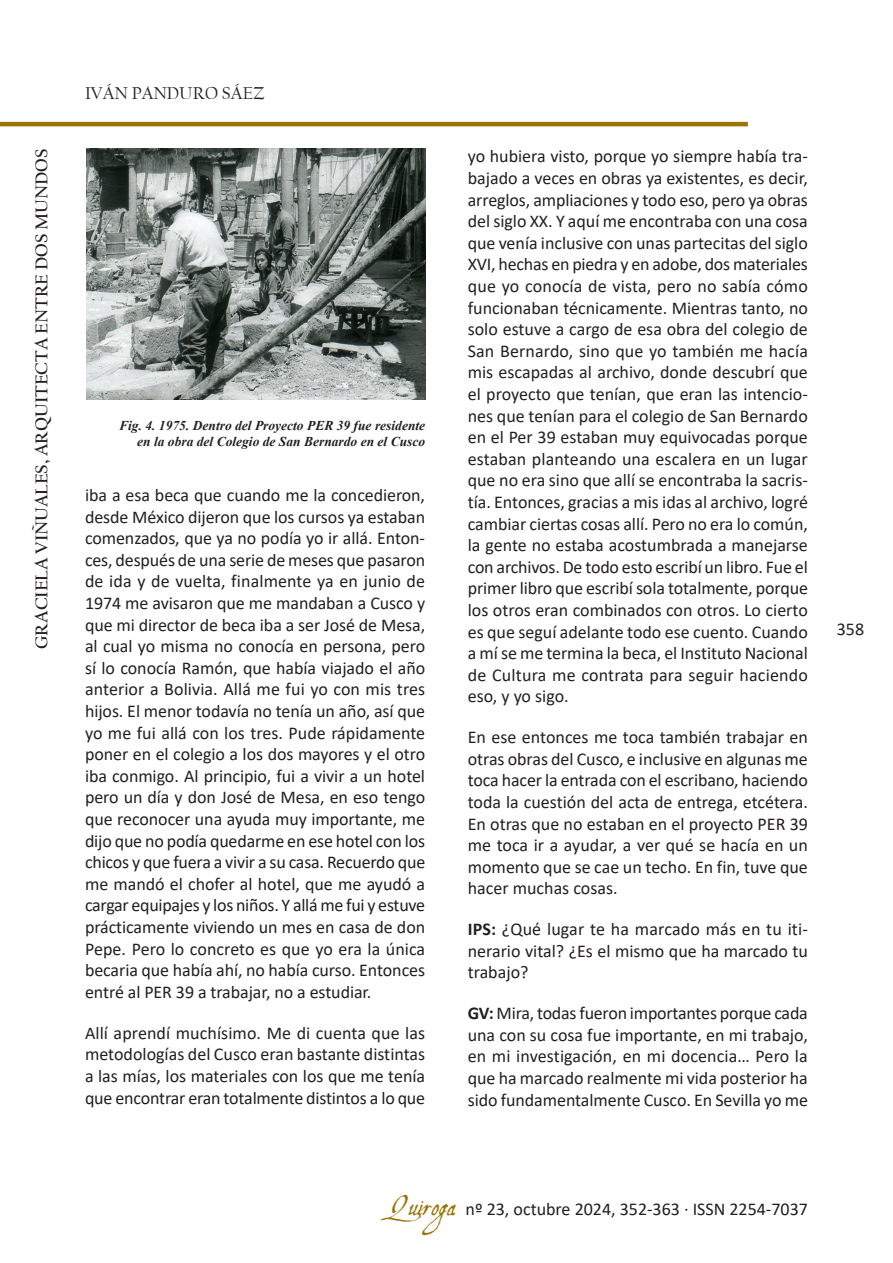
<style>
.page{position:relative;width:893px;height:1263px;background:#fff}
.page>*{position:absolute;margin:0;border:0;box-sizing:border-box;transform-origin:0 0}
.t1{font:18px/21.6px "Calibri";color:#231f20;text-align:justify}
.t2{font:700 18px "Californian FB";color:#231f20}
.t3{font:18px "Californian FB";color:#231f20}
.t4{font:italic 700 13.5px/16.2px "Times New Roman";color:#231f20;text-align:right}
.s1{font-weight:700}
.s2{font-family:"Aquiline";font-size:27px;color:#9b7305}
</style>
<div class="page">
<hr style="left:0;top:122px;width:748px;height:4px;background:#9b7305">
<img style="left:87px;top:149px;width:338px;height:251px">
<p class="t2" style="left:31px;top:649px;width:501px;rotate:-90deg">Graciela Viñuales, Arquitecta Entre Dos Mundos</p>
<p class="t3" style="left:85px;top:83px;width:181px">IVÁN PANDURO SÁEZ</p>
<p class="t4" style="left:119px;top:417px;width:307px">Fig. 4. 1975. Dentro del Proyecto PER 39 fue residente en la obra del Colegio de San Bernardo en el Cusco</p>
<p class="t1" style="left:85px;top:484px;width:342px">iba a esa beca que cuando me la concedieron, desde México dijeron que los cursos ya estaban comenzados, que ya no podía yo ir allá. Enton&shy;ces, después de una serie de meses que pasaron de ida y de vuelta, finalmente ya en junio de 1974 me avisaron que me mandaban a Cusco y que mi director de beca iba a ser José de Mesa, al cual yo misma no conocía en persona, pero sí lo conocía Ramón, que había viajado el año anterior a Bolivia. Allá me fui yo con mis tres hijos. El menor todavía no tenía un año, así que yo me fui allá con los tres. Pude rápidamente poner en el colegio a los dos mayores y el otro iba conmigo. Al principio, fui a vivir a un hotel pero un día y don José de Mesa, en eso tengo que reconocer una ayuda muy importante, me dijo que no podía quedarme en ese hotel con los chicos y que fuera a vivir a su casa. Recuerdo que me mandó el chofer al hotel, que me ayudó a cargar equipajes y los niños. Y allá me fui y estuve prácticamente viviendo un mes en casa de don Pepe. Pero lo concreto es que yo era la única becaria que había ahí, no había curso. Entonces entré al PER 39 a trabajar, no a estudiar.</p>
<p class="t1" style="left:85px;top:1021px;width:342px">Allí aprendí muchísimo. Me di cuenta que las metodologías del Cusco eran bastante distintas a las mías, los materiales con los que me tenía que encontrar eran totalmente distintos a lo que</p>
<p class="t1" style="left:468px;top:145px;width:342px">yo hubiera visto, porque yo siempre había tra&shy;bajado a veces en obras ya existentes, es decir, arreglos, ampliaciones y todo eso, pero ya obras del siglo XX. Y aquí me encontraba con una cosa que venía inclusive con unas partecitas del siglo XVI, hechas en piedra y en adobe, dos materiales que yo conocía de vista, pero no sabía cómo funcionaban técnicamente. Mientras tanto, no solo estuve a cargo de esa obra del colegio de San Bernardo, sino que yo también me hacía mis escapadas al archivo, donde descubrí que el proyecto que tenían, que eran las intencio&shy;nes que tenían para el colegio de San Bernardo en el Per 39 estaban muy equivocadas porque estaban planteando una escalera en un lugar que no era sino que allí se encontraba la sacris&shy;tía. Entonces, gracias a mis idas al archivo, logré cambiar ciertas cosas allí. Pero no era lo común, la gente no estaba acostumbrada a manejarse con archivos. De todo esto escribí un libro. Fue el primer libro que escribí sola totalmente, porque los otros eran combinados con otros. Lo cierto es que seguí adelante todo ese cuento. Cuando a mí se me termina la beca, el Instituto Nacional de Cultura me contrata para seguir haciendo eso, y yo sigo.</p>
<p class="t1" style="left:468px;top:726px;width:342px">En ese entonces me toca también trabajar en otras obras del Cusco, e inclusive en algunas me toca hacer la entrada con el escribano, haciendo toda la cuestión del acta de entrega, etcétera.<br>En otras que no estaban en el proyecto PER 39 me toca ir a ayudar, a ver qué se hacía en un momento que se cae un techo. En fin, tuve que hacer muchas cosas.</p>
<p class="t1" style="left:468px;top:918px;width:342px"><span class="s1">IPS:</span> ¿Qué lugar te ha marcado más en tu iti&shy;nerario vital? ¿Es el mismo que ha marcado tu trabajo?</p>
<p class="t1" style="left:468px;top:1002px;width:342px"><span class="s1">GV:</span> Mira, todas fueron importantes porque cada una con su cosa fue importante, en mi trabajo, en mi investigación, en mi docencia… Pero la que ha marcado realmente mi vida posterior ha sido fundamentalmente Cusco. En Sevilla yo me</p>
<p class="t1" style="left:837px;top:617px;width:29px">358</p>
<p class="t1" style="left:389px;top:1198px;width:420px"><span class="s2">Quiroga</span> nº 23, octubre 2024, 352-363 · ISSN 2254-7037</p>
</div>
